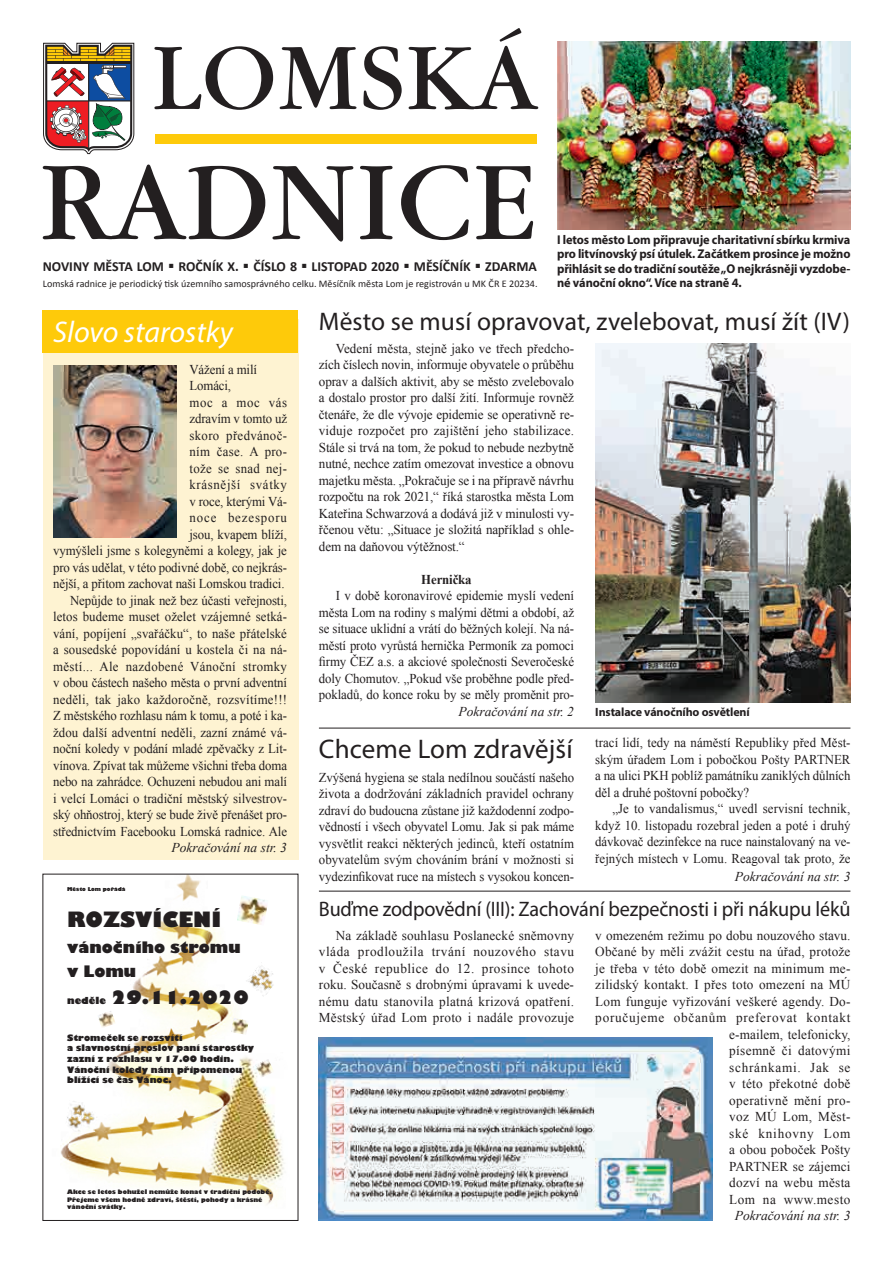
<style>
.page{position:relative;width:893px;height:1263px;background:#fff}
.page>*{position:absolute;margin:0;border:0;box-sizing:border-box;transform-origin:0 0}
.t1{font:109.05px "Garamond Itc TEE";color:#231f20}
.t2{font:92.55px "Garamond Itc TEE";color:#231f20}
.t3{font:italic 30px "Myriad Pro";color:#fff}
.t4{font:27px "Myriad Pro";letter-spacing:.005em;color:#231f20}
.t5{font:25.5px "Myriad Pro";letter-spacing:.005em;color:#231f20}
.t6{font:21px "Myriad Pro";letter-spacing:-.01em;color:#231f20;scale:.96 1}
.t7{font:800 20.55px "Gill Sans";color:#231f20}
.t8{font:800 18px "Gill Sans";color:#231f20}
.t9{font:800 15.45px/24.2px "Gill Sans";color:#231f20}
.t10{font:700 13.95px "Calibri";color:#231f20}
.t11{font:13.5px/16.5px "Times New Roman";color:#231f20;text-align:justify;scale:.95 1}
.t12{font:13.5px/16.5px "Times New Roman";color:#231f20;text-align:justify}
.t13{font:italic 13.5px "Times New Roman";color:#231f20}
.t14{font:13.5px "Times New Roman";letter-spacing:.025em;color:#231f20;scale:.95 1}
.t15{font:13.5px "Times New Roman";letter-spacing:.02em;color:#231f20;scale:.95 1}
.t16{font:13.5px "Times New Roman";letter-spacing:.05em;color:#231f20;scale:.95 1}
.t17{font:13.5px "Times New Roman";letter-spacing:.07em;color:#231f20;scale:.95 1}
.t18{font:13.5px "Times New Roman";letter-spacing:.045em;color:#231f20;scale:.95 1}
.t19{font:700 13.5px "Times New Roman";letter-spacing:-.01em;color:#231f20;scale:.95 1}
.t20{font:700 12.75px/14.2px "Myriad Pro";letter-spacing:-.01em;color:#231f20;text-align:justify}
.t21{font:700 12px "Myriad Pro";letter-spacing:-.01em;color:#231f20}
.t22{font:10.2px "Calibri";letter-spacing:.005em;color:#231f20}
.t23{font:800 8.55px/10.6px "Gill Sans";color:#231f20}
.t24{font:800 6px/7.5px "Gill Sans";color:#231f20}
.t25{font:800 5.1px "Gill Sans";color:#231f20}
.s1{font-size:9.45px}
</style>
<div class="page">
<img style="left:557px;top:41px;width:293px;height:188px">
<div style="left:43px;top:319px;width:255px;height:540px;background:#fef3d2"></div>
<div style="left:156px;top:134px;width:381px;height:10px;background:#feca0a"></div>
<svg style="left:43px;top:43px;width:92px;height:112px"></svg>
<div style="left:43px;top:310px;width:255px;height:43px;background:#feca0a"></div>
<img style="left:54px;top:365px;width:123px;height:173px">
<hr style="left:319px;top:891px;width:531px;height:1px;background:#231f20">
<hr style="left:319px;top:728px;width:531px;height:1px;background:#231f20">
<img style="left:319px;top:1037px;width:393px;height:183px">
<img style="left:595px;top:343px;width:255px;height:359px">
<img style="left:60px;top:876px;width:224px;height:328px">
<img style="left:231px;top:1018px;width:18px;height:17px">
<img style="left:97px;top:1010px;width:19px;height:18px">
<img style="left:243px;top:962px;width:39px;height:39px">
<img style="left:64px;top:1100px;width:36px;height:35px">
<img style="left:237px;top:895px;width:31px;height:30px">
<img style="left:255px;top:1059px;width:19px;height:19px">
<h2 class="t2" style="left:151px;top:26px;width:387px">LOMSKÁ</h2>
<h1 class="t1" style="left:39px;top:141px;width:500px">RADNICE</h1>
<p class="t10" style="left:43px;top:258px;width:496px">NOVINY MĚSTA LOM ▪ ROČNÍK X. ▪ ČÍSLO 8 ▪ LISTOPAD 2020 ▪ MĚSÍČNÍK ▪ ZDARMA</p>
<p class="t22" style="left:43px;top:277px;width:496px">Lomská radnice je periodický tisk územního samosprávného celku. Měsíčník města Lom je registrován u MK ČR E 20234.</p>
<p class="t20" style="left:557px;top:232px;width:295px">I letos město Lom připravuje charitativní sbírku krmiva pro litvínovský psí útulek. Začátkem prosince je možno přihlásit se do tradiční soutěže „O nejkrásněji vyzdobe&shy;né vánoční okno“. Více na straně 4.</p>
<h3 class="t3" style="left:53px;top:313px;width:181px">Slovo starostky</h3>
<p class="t11" style="left:190px;top:361px;width:73px">Vážení a milí</p>
<p class="t11" style="left:190px;top:377px;width:45px">Lomáci,</p>
<p class="t18" style="left:190px;top:393px;width:104px">moc a moc vás</p>
<p class="t11" style="left:190px;top:410px;width:104px">zdravím v tomto už</p>
<p class="t14" style="left:190px;top:426px;width:104px">skoro předvánoč-</p>
<p class="t14" style="left:190px;top:443px;width:104px">ním čase. A pro-</p>
<p class="t15" style="left:190px;top:459px;width:104px">tože se snad nej-</p>
<p class="t16" style="left:190px;top:476px;width:104px">krásnější svátky</p>
<p class="t11" style="left:190px;top:493px;width:104px">v roce, kterými Vá-</p>
<p class="t17" style="left:190px;top:509px;width:104px">noce bezesporu</p>
<p class="t11" style="left:190px;top:526px;width:104px">jsou, kvapem blíží,</p>
<p class="t11" style="left:53px;top:542px;width:248px">vymýšleli jsme s kolegyněmi a kolegy, jak je</p>
<p class="t11" style="left:53px;top:559px;width:248px">pro vás udělat, v této podivné době, co nejkrás-</p>
<p class="t11" style="left:53px;top:575px;width:245px">nější, a přitom zachovat naši Lomskou tradici.</p>
<p class="t11" style="left:70px;top:592px;width:230px">Nepůjde to jinak než bez účasti veřejnosti,</p>
<p class="t11" style="left:53px;top:608px;width:248px">letos budeme muset oželet vzájemné setká-</p>
<p class="t11" style="left:53px;top:625px;width:248px">vání, popíjení „svařáčku“, to naše přátelské</p>
<p class="t11" style="left:53px;top:641px;width:248px">a sousedské popovídání u kostela či na ná-</p>
<p class="t14" style="left:53px;top:657px;width:248px">městí... Ale nazdobené Vánoční stromky</p>
<p class="t11" style="left:53px;top:674px;width:248px">v obou částech našeho města o první adventní</p>
<p class="t15" style="left:53px;top:690px;width:248px">neděli, tak jako každoročně, rozsvítíme!!!</p>
<p class="t11" style="left:53px;top:707px;width:248px">Z městského rozhlasu nám k tomu, a poté i ka-</p>
<p class="t11" style="left:53px;top:724px;width:248px">ždou další adventní neděli, zazní známé vá-</p>
<p class="t11" style="left:53px;top:740px;width:248px">noční koledy v podání mladé zpěvačky z Lit-</p>
<p class="t11" style="left:53px;top:757px;width:248px">vínova. Zpívat tak můžeme všichni třeba doma</p>
<p class="t11" style="left:53px;top:773px;width:248px">nebo na zahrádce. Ochuzeni nebudou ani malí</p>
<p class="t11" style="left:53px;top:790px;width:248px">i velcí Lomáci o tradiční městský silvestrov-</p>
<p class="t11" style="left:53px;top:806px;width:248px">ský ohňostroj, který se bude živě přenášet pro-</p>
<p class="t11" style="left:53px;top:823px;width:248px">střednictvím Facebooku Lomská radnice. Ale</p>
<p class="t13" style="left:172px;top:838px;width:117px">Pokračování na str. 3</p>
<p class="t25" style="left:67px;top:886px;width:60px">Město Lom pořádá</p>
<h3 class="t7" style="left:67px;top:906px;width:156px">ROZSVÍCENÍ</h3>
<p class="t9" style="left:67px;top:936px;width:175px">vánočního stromu v Lomu</p>
<h3 class="t8" style="left:67px;top:986px;width:183px"><span class="s1">neděle</span> 29.11.2020</h3>
<p class="t23" style="left:67px;top:1033px;width:188px">Stromeček se rozsvítí<br>a slavnostní proslov paní starostky zazní z rozhlasu v 17.00 hodin.<br>Vánoční koledy nám připomenou blížící se čas Vánoc.</p>
<p class="t24" style="left:67px;top:1189px;width:206px">Akce se letos bohužel nemůže konat v tradiční podobě.<br>Přejeme všem hodně zdraví, štěstí, pohody a krásné vánoční svátky.</p>
<h3 class="t5" style="left:319px;top:305px;width:533px">Město se musí opravovat, zvelebovat, musí žít (IV)</h3>
<p class="t12" style="left:319px;top:340px;width:257px;text-indent:17px">Vedení města, stejně jako ve třech předcho&shy;zích číslech novin, informuje obyvatele o průběhu oprav a dalších aktivit, aby se město zvelebovalo a dostalo prostor pro další žití. Informuje rovněž čtenáře, že dle vývoje epidemie se operativně re&shy;viduje rozpočet pro zajištění jeho stabilizace.<br>Stále si trvá na tom, že pokud to nebude nezbytně nutné, nechce zatím omezovat investice a obnovu majetku města. „Pokračuje se i na přípravě návrhu rozpočtu na rok 2021,“ říká starostka města Lom Kateřina Schwarzová a dodává již v minulosti vy&shy;řčenou větu: „Situace je složitá například s ohle&shy;dem na daňovou výtěžnost.“</p>
<p class="t19" style="left:421px;top:570px;width:55px">Hernička</p>
<p class="t11" style="left:319px;top:587px;width:270px;text-indent:17px">I v době koronavirové epidemie myslí vedení města Lom na rodiny s malými dětmi a období, až se situace uklidní a vrátí do běžných kolejí. Na ná&shy;městí proto vyrůstá hernička Permoník za pomoci firmy ČEZ a.s. a akciové společnosti Severočeské doly Chomutov. „Pokud vše proběhne podle před&shy;pokladů, do konce roku by se měly proměnit pro-</p>
<p class="t13" style="left:459px;top:702px;width:117px">Pokračování na str. 2</p>
<h3 class="t4" style="left:319px;top:732px;width:255px">Chceme Lom zdravější</h3>
<p class="t11" style="left:319px;top:769px;width:270px">Zvýšená hygiena se stala nedílnou součástí našeho života a dodržování základních pravidel ochrany zdraví do budoucna zůstane již každodenní zodpo&shy;vědností i všech obyvatel Lomu. Jak si pak máme vysvětlit reakci některých jedinců, kteří ostatním obyvatelům svým chováním brání v možnosti si vydezinfikovat ruce na místech s vysokou koncen-</p>
<p class="t21" style="left:595px;top:704px;width:156px">Instalace vánočního osvětlení</p>
<p class="t11" style="left:595px;top:734px;width:270px">trací lidí, tedy na náměstí Republiky před Měst&shy;ským úřadem Lom i pobočkou Pošty PARTNER a na ulici PKH poblíž památníku zaniklých důlních děl a druhé poštovní pobočky?</p>
<p class="t11" style="left:595px;top:800px;width:270px;text-indent:17px">„Je to vandalismus,“ uvedl servisní technik, když 10. listopadu rozebral jeden a poté i druhý dávkovač dezinfekce na ruce nainstalovaný na ve&shy;řejných místech v Lomu. Reagoval tak proto, že</p>
<p class="t13" style="left:735px;top:867px;width:117px">Pokračování na str. 3</p>
<h3 class="t6" style="left:319px;top:896px;width:555px">Buďme zodpovědní (III): Zachování bezpečnosti i při nákupu léků</h3>
<p class="t12" style="left:319px;top:927px;width:257px;text-indent:17px">Na základě souhlasu Poslanecké sněmovny vláda prodloužila trvání nouzového stavu v České republice do 12. prosince tohoto roku. Současně s drobnými úpravami k uvede&shy;nému datu stanovila platná krizová opatření.<br>Městský úřad Lom proto i nadále provozuje</p>
<p class="t12" style="left:595px;top:927px;width:257px;text-align:right">v omezeném režimu po dobu nouzového stavu.<br>Občané by měli zvážit cestu na úřad, protože je třeba v této době omezit na minimum me&shy;zilidský kontakt. I přes toto omezení na MÚ<br>Lom funguje vyřizování veškeré agendy. Do&shy;poručujeme občanům preferovat kontakt e-mailem, telefonicky,<br>písemně či datovými<br>schránkami. Jak se<br>v této překotné době<br>operativně mění pro-<br>voz MÚ Lom, Měst-<br>ské knihovny Lom<br>a obou poboček Pošty<br>PARTNER se zájemci<br>dozví na webu města<br>Lom na www.mesto</p>
<p class="t13" style="left:735px;top:1206px;width:117px">Pokračování na str. 3</p>
</div>
